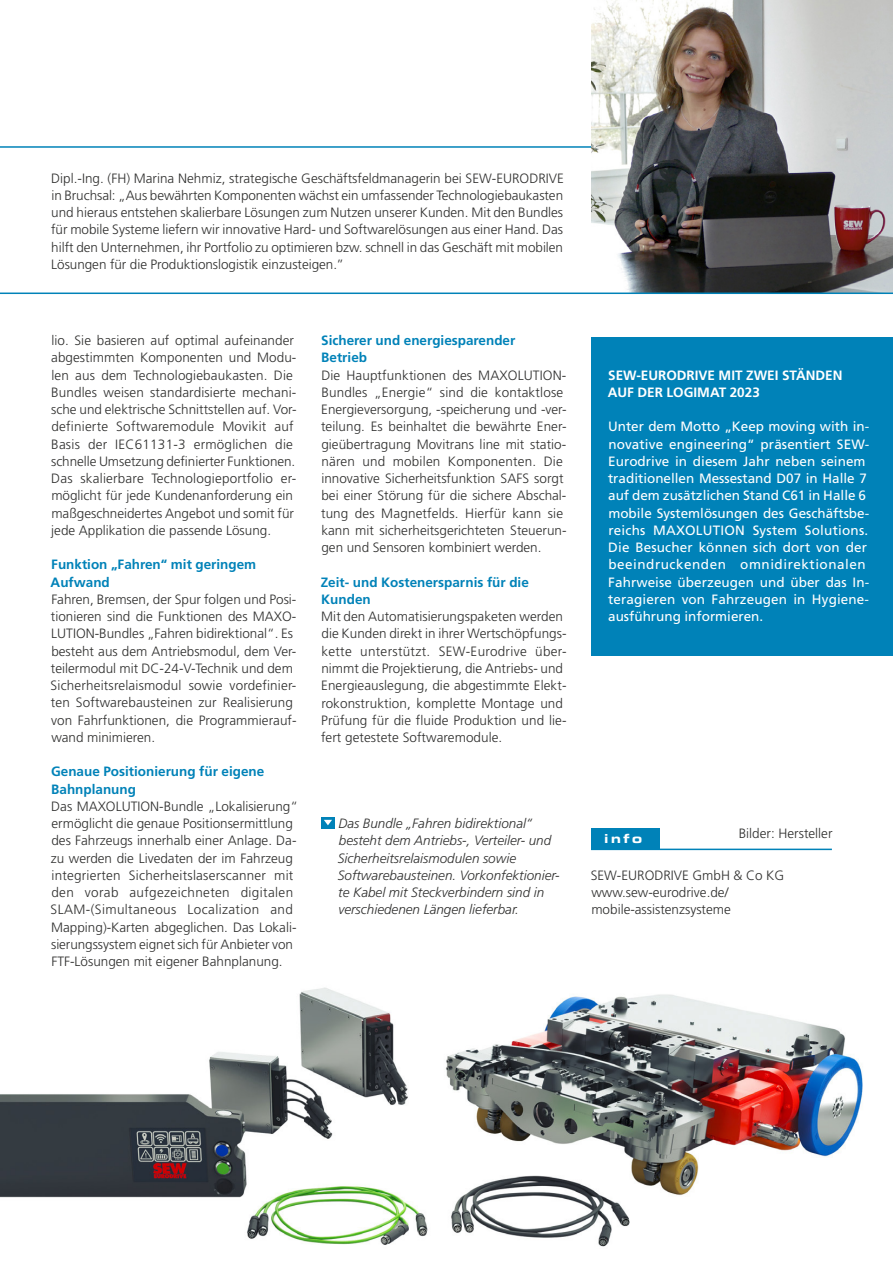
<style>
.page{position:relative;width:893px;height:1263px;background:#fff}
.page>*{position:absolute;margin:0;border:0;box-sizing:border-box;transform-origin:0 0}
.t1{font:300 13.5px/17.2px "Frutiger LT Std";color:#2f2f2e}
.t2{font:13.5px/17.2px "Frutiger LT Std";letter-spacing:.005em;color:#fff}
.t3{font:italic 300 13.5px/17.2px "Frutiger";color:#2f2f2e}
.t4{font:700 13.5px/17.2px "Frutiger LT Std";color:#0082b8}
.t5{font:700 13.5px/17.2px "Frutiger LT Std";color:#fff}
.t6{font:700 expanded 13.5px "Eurostile SB";color:#fff}
</style>
<div class="page">
<img style="left:0;top:987px;width:863px;height:260px">
<div style="left:591px;top:828px;width:68px;height:21px;background:#0082b8"></div>
<hr style="left:591px;top:849px;width:68px;height:1px;background:#0082b8">
<hr style="left:659px;top:849px;width:173px;height:1px;background:#0082b8">
<div style="left:591px;top:337px;width:302px;height:319px;background:#0082b8"></div>
<img style="left:591px;top:0;width:302px;height:293px">
<hr style="left:0;top:293px;width:893px;height:1px;background:#0082b8">
<hr style="left:0;top:146px;width:591px;height:2px;background:#0082b8">
<div style="left:321px;top:817px;width:14px;height:11px;background:#0082b8"></div>
<svg style="left:324px;top:820px;width:8px;height:5px"></svg>
<p class="t1" style="left:51px;top:170px;width:514px;text-align:justify">Dipl.-Ing. (FH) Marina Nehmiz, strategische Geschäftsfeldmanagerin bei SEW-EURODRIVE in Bruchsal: „Aus bewährten Komponenten wächst ein umfassender Technologiebaukasten und hieraus entstehen skalierbare Lösungen zum Nutzen unserer Kunden. Mit den Bundles für mobile Systeme liefern wir innovative Hard- und Softwarelösungen aus einer Hand. Das hilft den Unternehmen, ihr Portfolio zu optimieren bzw. schnell in das Geschäft mit mobilen Lösungen für die Produktionslogistik einzusteigen.”</p>
<p class="t1" style="left:51px;top:332px;width:247px">lio. Sie basieren auf optimal aufeinander abgestimmten Komponenten und Modu&shy;len aus dem Technologiebaukasten. Die Bundles weisen standardisierte mechani&shy;sche und elektrische Schnittstellen auf. Vor&shy;definierte Softwaremodule Movikit auf Basis der IEC61131-3 ermöglichen die schnelle Umsetzung definierter Funktionen.<br>Das skalierbare Technologieportfolio er&shy;möglicht für jede Kundenanforderung ein maßgeschneidertes Angebot und somit für jede Applikation die passende Lösung.</p>
<p class="t4" style="left:51px;top:556px;width:207px">Funktion „Fahren“ mit geringem<br>Aufwand</p>
<p class="t1" style="left:51px;top:591px;width:247px">Fahren, Bremsen, der Spur folgen und Posi&shy;tionieren sind die Funktionen des MAXO-LUTION-Bundles „Fahren bidirektional“. Es besteht aus dem Antriebsmodul, dem Ver&shy;teilermodul mit DC-24-V-Technik und dem Sicherheitsrelaismodul sowie vordefinier&shy;ten Softwarebausteinen zur Realisierung von Fahrfunktionen, die Programmierauf&shy;wand minimieren.</p>
<p class="t4" style="left:51px;top:763px;width:215px">Genaue Positionierung für eigene<br>Bahnplanung</p>
<p class="t1" style="left:51px;top:798px;width:249px">Das MAXOLUTION-Bundle „Lokalisierung“ ermöglicht die genaue Positionsermittlung des Fahrzeugs innerhalb einer Anlage. Da&shy;zu werden die Livedaten der im Fahrzeug integrierten Sicherheitslaserscanner mit den vorab aufgezeichneten digitalen SLAM-(Simultaneous Localization and Mapping)-Karten abgeglichen. Das Lokali&shy;sierungssystem eignet sich für Anbieter von FTF-Lösungen mit eigener Bahnplanung.</p>
<p class="t4" style="left:321px;top:332px;width:196px">Sicherer und energiesparender<br>Betrieb</p>
<p class="t1" style="left:321px;top:367px;width:247px">Die Hauptfunktionen des MAXOLUTION-Bundles „Energie“ sind die kontaktlose Energieversorgung, -speicherung und -ver&shy;teilung. Es beinhaltet die bewährte Ener&shy;gieübertragung Movitrans line mit statio&shy;nären und mobilen Komponenten. Die innovative Sicherheitsfunktion SAFS sorgt bei einer Störung für die sichere Abschal&shy;tung des Magnetfelds. Hierfür kann sie kann mit sicherheitsgerichteten Steuerun&shy;gen und Sensoren kombiniert werden.</p>
<p class="t4" style="left:321px;top:573px;width:210px">Zeit- und Kostenersparnis für die<br>Kunden</p>
<p class="t1" style="left:321px;top:608px;width:247px">Mit den Automatisierungspaketen werden die Kunden direkt in ihrer Wertschöpfungs&shy;kette unterstützt. SEW-Eurodrive über&shy;nimmt die Projektierung, die Antriebs- und Energieauslegung, die abgestimmte Elekt&shy;rokonstruktion, komplette Montage und Prüfung für die fluide Produktion und lie&shy;fert getestete Softwaremodule.</p>
<p class="t3" style="left:338px;top:815px;width:223px">Das Bundle „Fahren bidirektional“ besteht dem Antriebs-, Verteiler- und Sicherheitsrelaismodulen sowie Softwarebausteinen. Vorkonfektionier&shy;te Kabel mit Steckverbindern sind in verschiedenen Längen lieferbar.</p>
<p class="t5" style="left:608px;top:366px;width:236px">SEW-EURODRIVE MIT ZWEI STÄNDEN<br>AUF DER LOGIMAT 2023</p>
<p class="t2" style="left:608px;top:418px;width:263px">Unter dem Motto „Keep moving with in&shy;novative engineering“ präsentiert SEW-Eurodrive in diesem Jahr neben seinem traditionellen Messestand D07 in Halle 7 auf dem zusätzlichen Stand C61 in Halle 6 mobile Systemlösungen des Geschäftsbe&shy;reichs MAXOLUTION System Solutions.<br>Die Besucher können sich dort von der beeindruckenden omnidirektionalen Fahrweise überzeugen und über das In&shy;teragieren von Fahrzeugen in Hygiene&shy;ausführung informieren.</p>
<p class="t1" style="left:739px;top:825px;width:95px">Bilder: Hersteller</p>
<p class="t1" style="left:591px;top:867px;width:195px">SEW-EURODRIVE GmbH &amp; Co KG www.sew-eurodrive.de/ mobile-assistenzsysteme</p>
<p class="t6" style="left:605px;top:832px;width:39px">info</p>
</div>
